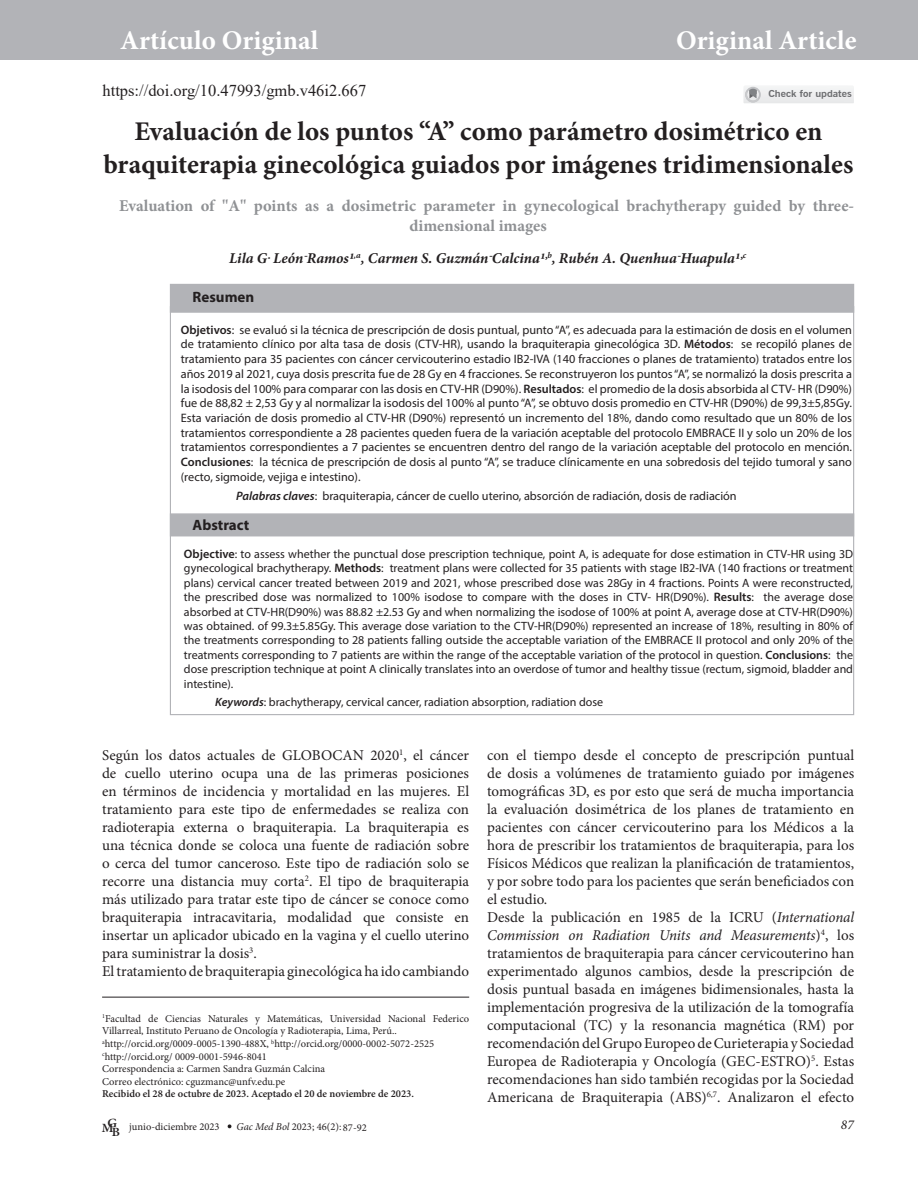
<style>
.page{position:relative;width:918px;height:1188px;background:#fff}
.page>*{position:absolute;margin:0;border:0;box-sizing:border-box;transform-origin:0 0}
.t1{font:700 27px/32.4px "Minion Pro";color:#231f20;text-align:center}
.t2{font:700 27px "Minion Pro";color:#fff}
.t3{font:700 16.5px/19.8px "Minion Pro";color:#8f9194}
.t4{font:16.5px "Times New Roman";color:#231f20}
.t5{font:15px/18px "Minion Pro";color:#231f20;text-align:justify}
.t6{font:italic 700 15px "Minion Pro";color:#231f20}
.t7{font:700 15px "Myriad Pro";color:#231f20}
.t8{font:italic 13.5px "Minion Pro";color:#231f20}
.t9{font:600 12.6px "Minion Pro";color:#231f20;scale:1.05 1}
.t10{font:12.3px/14.7px "Myriad Pro";color:#231f20;text-align:justify}
.t11{font:12px/14.4px "Myriad Pro";color:#231f20;text-align:justify}
.t12{font:10.5px/12.6px "Minion Pro";color:#231f20}
.t13{font:600 10.5px "Minion Pro";color:#231f20}
.t14{font:700 9.45px "News Gothic BT";color:#6c6d70;scale:1.13 1}
.s1{font-weight:600}
.s2{font-weight:600;font-style:italic}
.s3{font-weight:600;font-size:12.3px}
.s4{font-style:italic}
.s5{font-weight:600;font-size:12.6px}
</style>
<div class="page">
<div style="left:0;top:0;width:918px;height:60px;background:#b2b3b7"></div>
<svg style="left:228px;top:1124px;width:3px;height:4px"></svg>
<hr style="left:102px;top:997px;width:367px;height:1px;background:#231f20">
<svg style="left:743px;top:86px;width:111px;height:17px"></svg>
<div style="left:170px;top:513px;width:684px;height:23px;background:#b2b3b7;border:2px solid #b2b3b7"></div>
<div style="left:170px;top:284px;width:684px;height:29px;background:#b2b3b7;border:2px solid #b2b3b7"></div>
<h1 class="t2" style="left:120px;top:21px;width:200px">Artículo Original</h1>
<h1 class="t2" style="left:676px;top:21px;width:182px">Original Article</h1>
<p class="t4" style="left:103px;top:79px;width:265px">https://doi.org/10.47993/gmb.v46i2.667</p>
<p class="t14" style="left:768px;top:88px;width:75px">Check for updates</p>
<p class="t1" style="left:103px;top:115px;width:751px">Evaluación de los puntos “A” como parámetro dosimétrico en braquiterapia ginecológica guiados por imágenes tridimensionales</p>
<p class="t3" style="left:409px;top:196px;width:446px;text-indent:-290px">Evaluation of "A" points as a dosimetric parameter in gynecological brachytherapy guided by three&shy;dimensional images</p>
<p class="t6" style="left:229px;top:248px;width:518px">Lila G. León-Ramos1<sup>,a</sup>, Carmen S. Guzmán-Calcina1,<sup>b</sup>, Rubén A. Quenhua-Huapula1,<sup>c</sup></p>
<p class="t7" style="left:193px;top:287px;width:63px">Resumen</p>
<p class="t10" style="left:181px;top:322px;width:673px"><span class="s1">Objetivos</span>: se evaluó si la técnica de prescripción de dosis puntual, punto “A”, es adecuada para la estimación de dosis en el volumen de tratamiento clínico por alta tasa de dosis (CTV-HR), usando la braquiterapia ginecológica 3D. <span class="s1">Métodos</span>: se recopiló planes de tratamiento para 35 pacientes con cáncer cervicouterino estadio IB2-IVA (140 fracciones o planes de tratamiento) tratados entre los años 2019 al 2021, cuya dosis prescrita fue de 28 Gy en 4 fracciones. Se reconstruyeron los puntos “A”, se normalizó la dosis prescrita a la isodosis del 100% para comparar con las dosis en CTV-HR (D90%). <span class="s1">Resultados</span>: el promedio de la dosis absorbida al CTV- HR (D90%) fue de 88,82 ± 2,53 Gy y al normalizar la isodosis del 100% al punto “A”, se obtuvo dosis promedio en CTV-HR (D90%) de 99,3±5,85Gy.<br>Esta variación de dosis promedio al CTV-HR (D90%) representó un incremento del 18%, dando como resultado que un 80% de los tratamientos correspondiente a 28 pacientes queden fuera de la variación aceptable del protocolo EMBRACE II y solo un 20% de los tratamientos correspondientes a 7 pacientes se encuentren dentro del rango de la variación aceptable del protocolo en mención.<br><span class="s1">Conclusiones</span>: la técnica de prescripción de dosis al punto “A”, se traduce clínicamente en una sobredosis del tejido tumoral y sano (recto, sigmoide, vejiga e intestino).</p>
<p class="t10" style="left:236px;top:488px;width:502px"><span class="s2">Palabras claves</span>: braquiterapia, cáncer de cuello uterino, absorción de radiación, dosis de radiación</p>
<p class="t7" style="left:193px;top:516px;width:58px">Abstract</p>
<p class="t11" style="left:184px;top:546px;width:671px"><span class="s3">Objective</span>: to assess whether the punctual dose prescription technique, point A, is adequate for dose estimation in CTV-HR using 3D gynecological brachytherapy. <span class="s3">Methods</span>: treatment plans were collected for 35 patients with stage IB2-IVA (140 fractions or treatment plans) cervical cancer treated between 2019 and 2021, whose prescribed dose was 28Gy in 4 fractions. Points A were reconstructed, the prescribed dose was normalized to 100% isodose to compare with the doses in CTV- HR(D90%). <span class="s3">Results</span>: the average dose absorbed at CTV-HR(D90%) was 88.82 ±2.53 Gy and when normalizing the isodose of 100% at point A, average dose at CTV-HR(D90%) was obtained. of 99.3±5.85Gy. This average dose variation to the CTV-HR(D90%) represented an increase of 18%, resulting in 80% of the treatments corresponding to 28 patients falling outside the acceptable variation of the EMBRACE II protocol and only 20% of the treatments corresponding to 7 patients are within the range of the acceptable variation of the protocol in question. <span class="s1">Conclusions</span>: the dose prescription technique at point A clinically translates into an overdose of tumor and healthy tissue (rectum, sigmoid, bladder and intestine).</p>
<p class="t11" style="left:215px;top:695px;width:389px"><span class="s2">Keywords</span>: brachytherapy, cervical cancer, radiation absorption, radiation dose</p>
<p class="t5" style="left:102px;top:746px;width:369px">Según los datos actuales de GLOBOCAN 2020<sup>1</sup>, el cáncer de cuello uterino ocupa una de las primeras posiciones en términos de incidencia y mortalidad en las mujeres. El tratamiento para este tipo de enfermedades se realiza con radioterapia externa o braquiterapia. La braquiterapia es una técnica donde se coloca una fuente de radiación sobre o cerca del tumor canceroso. Este tipo de radiación solo se recorre una distancia muy corta<sup>2</sup>. El tipo de braquiterapia más utilizado para tratar este tipo de cáncer se conoce como braquiterapia intracavitaria, modalidad que consiste en insertar un aplicador ubicado en la vagina y el cuello uterino para suministrar la dosis<sup>3</sup>.</p>
<p class="t5" style="left:102px;top:962px;width:369px">El tratamiento de braquiterapia ginecológica ha ido cambiando</p>
<p class="t12" style="left:102px;top:1012px;width:369px"><sup>1</sup>Facultad de Ciencias Naturales y Matemáticas, Universidad Nacional Federico<br>Villarreal, Instituto Peruano de Oncología y Radioterapia, Lima, Perú..</p>
<p class="t12" style="left:102px;top:1037px;width:334px"><sup>a</sup>http://orcid.org/0009-0005-1390-488X, <sup>b</sup>http://orcid.org/0000-0002-5072-2525</p>
<p class="t12" style="left:102px;top:1050px;width:166px"><sup>c</sup>http://orcid.org/ 0009-0001-5946-8041</p>
<p class="t12" style="left:102px;top:1063px;width:225px">Correspondencia a: Carmen Sandra Guzmán Calcina</p>
<p class="t12" style="left:102px;top:1075px;width:185px">Correo electrónico: cguzmanc@unfv.edu.pe</p>
<p class="t13" style="left:102px;top:1087px;width:313px">Recibido el 28 de octubre de 2023. Aceptado el 20 de noviembre de 2023.</p>
<p class="t5" style="left:487px;top:746px;width:369px">con el tiempo desde el concepto de prescripción puntual de dosis a volúmenes de tratamiento guiado por imágenes tomográficas 3D, es por esto que será de mucha importancia la evaluación dosimétrica de los planes de tratamiento en pacientes con cáncer cervicouterino para los Médicos a la hora de prescribir los tratamientos de braquiterapia, para los Físicos Médicos que realizan la planificación de tratamientos, y por sobre todo para los pacientes que serán beneficiados con el estudio.</p>
<p class="t5" style="left:487px;top:908px;width:369px">Desde la publicación en 1985 de la ICRU (<span class="s4">International Commission on Radiation Units and Measurements</span>)<sup>4</sup>, los tratamientos de braquiterapia para cáncer cervicouterino han experimentado algunos cambios, desde la prescripción de dosis puntual basada en imágenes bidimensionales, hasta la implementación progresiva de la utilización de la tomografía computacional (TC) y la resonancia magnética (RM) por recomendación del Grupo Europeo de Curieterapia y Sociedad Europea de Radioterapia y Oncología (GEC-ESTRO)<sup>5</sup>. Estas recomendaciones han sido también recogidas por la Sociedad Americana de Braquiterapia (ABS)<sup>6,7</sup>. Analizaron el efecto</p>
<p class="t9" style="left:102px;top:1117px;width:16px">MG</p>
<p class="t12" style="left:112px;top:1121px;width:109px"><span class="s5">B</span> junio-diciembre 2023</p>
<p class="t12" style="left:236px;top:1121px;width:132px"><span class="s4">Gac Med Bol</span> 2023; 46(2):87-92</p>
<p class="t8" style="left:841px;top:1116px;width:14px">87</p>
</div>
